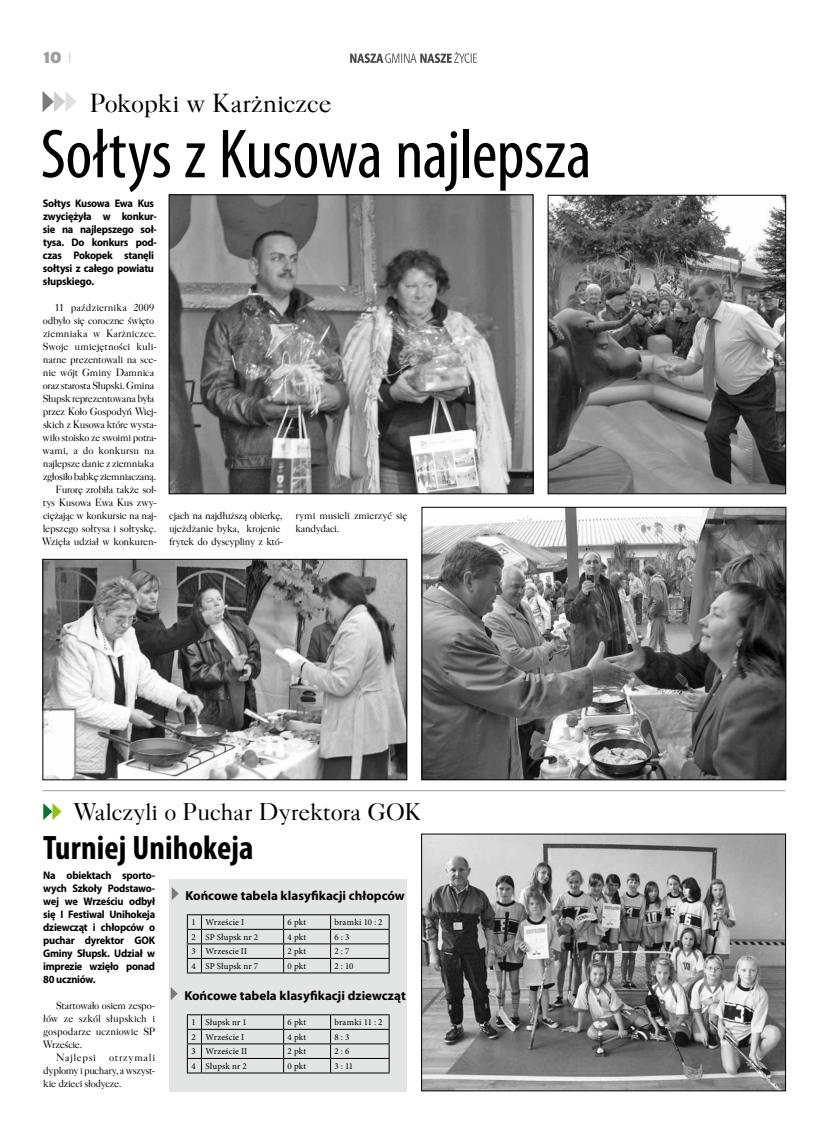
<style>
.page{position:relative;width:820px;height:1134px;background:#fff}
.page>*{position:absolute;margin:0;border:0;box-sizing:border-box;transform-origin:0 0}
.t1{font:condensed 70px "Myriad Pro";letter-spacing:-.01em;color:#000}
.t2{font:700 condensed 34px "Myriad Pro";letter-spacing:.005em;color:#000}
.t3{font:26px "Casablanca";color:#000}
.t4{font:24px "Casablanca";letter-spacing:-.01em;color:#000}
.t5{font:14px "Phoenix EFN";color:#9c9e9f}
.t6{font:700 13px "Myriad Pro";color:#000}
.t7{font:700 11px/13px "Myriad Pro";letter-spacing:-.025em;color:#000;scale:.95 1}
.t8{font:10.5px/13px "Casablanca";letter-spacing:-.025em;color:#000}
.t9{font:10.5px "Casablanca";letter-spacing:-.005em;color:#000}
.t10{font:10.5px "Casablanca";letter-spacing:.05em;color:#000}
.t11{font:9px "Minion Pro";letter-spacing:.015em;color:#000}
.s1{font-family:"Euromode";color:#d0d1d2}
</style>
<div class="page">
<svg style="left:350px;top:52px;width:127px;height:11px"></svg>
<svg style="left:43px;top:91px;width:34px;height:21px"></svg>
<svg style="left:43px;top:803px;width:18px;height:17px"></svg>
<img style="left:549px;top:197px;width:234px;height:295px">
<div style="left:547px;top:195px;width:238px;height:299px;border:1px solid #000"></div>
<img style="left:171px;top:197px;width:360px;height:295px">
<div style="left:169px;top:195px;width:364px;height:299px;border:1px solid #000"></div>
<img style="left:45px;top:561px;width:360px;height:217px">
<div style="left:43px;top:559px;width:364px;height:221px;border:1px solid #000"></div>
<img style="left:423px;top:509px;width:360px;height:269px">
<div style="left:421px;top:507px;width:364px;height:273px;border:1px solid #000"></div>
<img style="left:423px;top:836px;width:360px;height:253px">
<div style="left:421px;top:834px;width:364px;height:257px;border:1px solid #000"></div>
<div style="left:169px;top:879px;width:238px;height:213px;background:#e3e4e4"></div>
<svg style="left:172px;top:887px;width:7px;height:13px"></svg>
<hr style="left:201px;top:914px;width:82px;height:1px;background:#000">
<hr style="left:283px;top:914px;width:47px;height:1px;background:#000">
<hr style="left:330px;top:914px;width:59px;height:1px;background:#000">
<hr style="left:201px;top:929px;width:82px;height:1px;background:#000">
<hr style="left:283px;top:929px;width:47px;height:1px;background:#000">
<hr style="left:330px;top:929px;width:59px;height:1px;background:#000">
<hr style="left:201px;top:943px;width:82px;height:1px;background:#000">
<hr style="left:283px;top:943px;width:47px;height:1px;background:#000">
<hr style="left:330px;top:943px;width:59px;height:1px;background:#000">
<hr style="left:201px;top:958px;width:82px;height:1px;background:#000">
<hr style="left:283px;top:958px;width:47px;height:1px;background:#000">
<svg style="left:283px;top:915px;width:1px;height:57px"></svg>
<hr style="left:330px;top:958px;width:59px;height:1px;background:#000">
<svg style="left:330px;top:915px;width:1px;height:57px"></svg>
<svg style="left:388px;top:915px;width:1px;height:57px"></svg>
<svg style="left:187px;top:914px;width:15px;height:59px"></svg>
<hr style="left:201px;top:972px;width:82px;height:1px;background:#000">
<hr style="left:283px;top:972px;width:47px;height:1px;background:#000">
<hr style="left:330px;top:972px;width:59px;height:1px;background:#000">
<svg style="left:171px;top:987px;width:7px;height:13px"></svg>
<hr style="left:201px;top:1014px;width:82px;height:1px;background:#000">
<hr style="left:283px;top:1014px;width:47px;height:1px;background:#000">
<hr style="left:330px;top:1014px;width:59px;height:1px;background:#000">
<hr style="left:201px;top:1029px;width:82px;height:1px;background:#000">
<hr style="left:283px;top:1029px;width:47px;height:1px;background:#000">
<hr style="left:330px;top:1029px;width:59px;height:1px;background:#000">
<hr style="left:201px;top:1043px;width:82px;height:1px;background:#000">
<hr style="left:283px;top:1043px;width:47px;height:1px;background:#000">
<hr style="left:330px;top:1043px;width:59px;height:1px;background:#000">
<hr style="left:201px;top:1058px;width:82px;height:1px;background:#000">
<hr style="left:283px;top:1058px;width:47px;height:1px;background:#000">
<svg style="left:283px;top:1015px;width:1px;height:57px"></svg>
<hr style="left:330px;top:1058px;width:59px;height:1px;background:#000">
<svg style="left:330px;top:1015px;width:1px;height:57px"></svg>
<svg style="left:388px;top:1015px;width:1px;height:57px"></svg>
<svg style="left:187px;top:1014px;width:15px;height:59px"></svg>
<hr style="left:201px;top:1072px;width:82px;height:1px;background:#000">
<hr style="left:283px;top:1072px;width:47px;height:1px;background:#000">
<hr style="left:330px;top:1072px;width:59px;height:1px;background:#000">
<hr style="left:43px;top:790px;width:741px;height:1px;background:#9c9e9f">
<h3 class="t5" style="left:43px;top:49px;width:31px">10 <span class="s1">|</span></h3>
<h3 class="t3" style="left:90px;top:88px;width:243px">Pokopki w Karżniczce</h3>
<h1 class="t1" style="left:41px;top:112px;width:552px">Sołtys z Kusowa najlepsza</h1>
<p class="t7" style="left:43px;top:196px;width:122px">Sołtys Kusowa Ewa Kus zwyciężyła w konkur&shy;sie na najlepszego soł&shy;tysa. Do konkurs pod&shy;czas Pokopek stanęli sołtysi z całego powiatu słupskiego.</p>
<p class="t8" style="left:42px;top:301px;width:116px;text-align:right">11 października 2009 odbyło się coroczne święto ziemniaka w Karżniczce.<br>Swoje umiejętności kuli&shy;narne prezentowali na sce&shy;nie wójt Gminy Damnica oraz starosta Słupski. Gmina<br>Słupsk reprezentowana była przez Koło Gospodyń Wiej&shy;skich z Kusowa które wysta&shy;wiło stoisko ze swoimi potra&shy;wami, a do konkursu na najlepsze danie z ziemniaka zgłosiło babkę ziemniaczaną.<br>Furorę zrobiła także soł&shy;tys Kusowa Ewa Kus zwy&shy;ciężając w konkursie na naj&shy;lepszego sołtysa i sołtyskę.<br>Wzięła udział w konkuren-</p>
<p class="t8" style="left:169px;top:509px;width:116px">cjach na najdłuższą obierkę, ujeżdżanie byka, krojenie frytek do dyscypliny z któ-</p>
<p class="t8" style="left:295px;top:509px;width:113px">rymi musieli zmierzyć się kandydaci.</p>
<h3 class="t4" style="left:74px;top:798px;width:349px">Walczyli o Puchar Dyrektora GOK</h3>
<h2 class="t2" style="left:43px;top:826px;width:212px">Turniej Unihokeja</h2>
<p class="t6" style="left:185px;top:887px;width:221px">Końcowe tabela klasyfikacji chłopców</p>
<p class="t11" style="left:191px;top:916px;width:54px">1 Wrzeście I</p>
<p class="t11" style="left:287px;top:916px;width:20px">6 pkt</p>
<p class="t11" style="left:334px;top:916px;width:49px">bramki 10 : 2</p>
<p class="t11" style="left:191px;top:931px;width:68px">2 SP Słupsk nr 2</p>
<p class="t11" style="left:287px;top:931px;width:20px">4 pkt</p>
<p class="t11" style="left:334px;top:931px;width:16px">6 : 3</p>
<p class="t11" style="left:191px;top:945px;width:57px">3 Wrzescie II</p>
<p class="t11" style="left:287px;top:945px;width:20px">2 pkt</p>
<p class="t11" style="left:334px;top:945px;width:16px">2 : 7</p>
<p class="t11" style="left:191px;top:960px;width:68px">4 SP Słupsk nr 7</p>
<p class="t11" style="left:287px;top:960px;width:20px">0 pkt</p>
<p class="t11" style="left:334px;top:960px;width:20px">2 : 10</p>
<p class="t6" style="left:184px;top:987px;width:223px">Końcowe tabela klasyfikacji dziewcząt</p>
<p class="t11" style="left:191px;top:1016px;width:57px">1 Słupsk nr 1</p>
<p class="t11" style="left:287px;top:1016px;width:20px">6 pkt</p>
<p class="t11" style="left:334px;top:1016px;width:49px">bramki 11 : 2</p>
<p class="t11" style="left:191px;top:1031px;width:54px">2 Wrzeście I</p>
<p class="t11" style="left:287px;top:1031px;width:20px">4 pkt</p>
<p class="t11" style="left:334px;top:1031px;width:16px">8 : 3</p>
<p class="t11" style="left:191px;top:1045px;width:57px">3 Wrzeście II</p>
<p class="t11" style="left:287px;top:1045px;width:20px">2 pkt</p>
<p class="t11" style="left:334px;top:1045px;width:16px">2 : 6</p>
<p class="t11" style="left:191px;top:1060px;width:57px">4 Słupsk nr 2</p>
<p class="t11" style="left:287px;top:1060px;width:20px">0 pkt</p>
<p class="t11" style="left:334px;top:1060px;width:20px">3 : 11</p>
<p class="t7" style="left:43px;top:869px;width:119px;text-align:justify">Na obiektach sporto&shy;wych Szkoły Podstawo&shy;wej we Wrześciu odbył się I Festiwal Unihokeja dziewcząt i chłopców o puchar dyrektor GOK Gminy Słupsk. Udział w imprezie wzięło ponad 80 uczniów.</p>
<p class="t8" style="left:56px;top:999px;width:100px">Startowało osiem zespo-</p>
<p class="t9" style="left:43px;top:1013px;width:113px">łów ze szkól słupskich i</p>
<p class="t9" style="left:43px;top:1026px;width:113px">gospodarze uczniowie SP</p>
<p class="t8" style="left:43px;top:1038px;width:40px">Wrzeście.</p>
<p class="t10" style="left:56px;top:1052px;width:41px">Najlepsi</p>
<p class="t8" style="left:43px;top:1051px;width:113px;text-align:justify;text-indent:66px">otrzymali dyplomy i puchary, a wszyst&shy;kie dzieci słodycze.</p>
</div>
